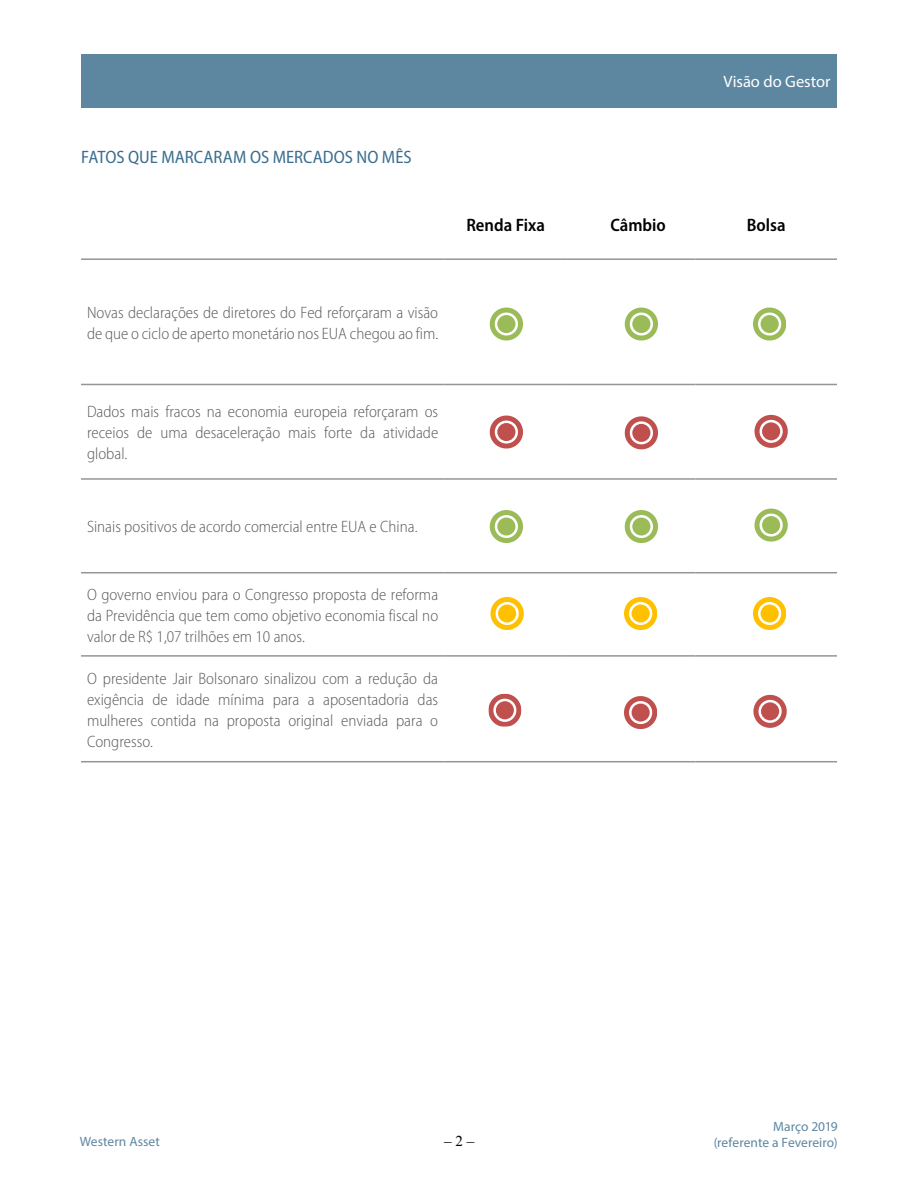
<style>
.page{position:relative;width:918px;height:1188px;background:#fff}
.page>*{position:absolute;margin:0;border:0;box-sizing:border-box;transform-origin:0 0}
.t1{font:semi-condensed 18px "Myriad Pro";color:#3b6e8f}
.t2{font:600 semi-condensed 18px "Myriad Pro";color:#000}
.t3{font:300 semi-condensed 16.5px/21px "Myriad Pro";color:#58595b;text-align:justify}
.t4{font:16.5px "Myriad Pro";color:#fff}
.t5{font:15px "Times New Roman";color:#000}
.t6{font:13.5px/16.2px "Myriad Pro";color:#5d87a1;text-align:right}
</style>
<div class="page">
<div style="left:81px;top:54px;width:756px;height:54px;background:#5d87a1"></div>
<hr style="left:81px;top:258px;width:363px;height:2px;background:#939598">
<hr style="left:444px;top:258px;width:123px;height:2px;background:#939598">
<hr style="left:567px;top:258px;width:129px;height:2px;background:#939598">
<hr style="left:696px;top:258px;width:141px;height:2px;background:#939598">
<hr style="left:81px;top:384px;width:363px;height:1px;background:#939598">
<hr style="left:81px;top:478px;width:363px;height:2px;background:#939598">
<hr style="left:81px;top:572px;width:363px;height:1px;background:#939598">
<hr style="left:81px;top:655px;width:363px;height:2px;background:#939598">
<hr style="left:81px;top:761px;width:363px;height:1px;background:#939598">
<hr style="left:567px;top:384px;width:129px;height:1px;background:#939598">
<hr style="left:567px;top:478px;width:129px;height:2px;background:#939598">
<hr style="left:567px;top:572px;width:129px;height:1px;background:#939598">
<hr style="left:567px;top:655px;width:129px;height:2px;background:#939598">
<hr style="left:567px;top:761px;width:129px;height:1px;background:#939598">
<hr style="left:444px;top:384px;width:123px;height:1px;background:#939598">
<hr style="left:444px;top:478px;width:123px;height:2px;background:#939598">
<hr style="left:444px;top:572px;width:123px;height:1px;background:#939598">
<hr style="left:444px;top:655px;width:123px;height:2px;background:#939598">
<hr style="left:444px;top:761px;width:123px;height:1px;background:#939598">
<hr style="left:696px;top:384px;width:141px;height:1px;background:#939598">
<hr style="left:696px;top:478px;width:141px;height:2px;background:#939598">
<hr style="left:696px;top:572px;width:141px;height:1px;background:#939598">
<hr style="left:696px;top:655px;width:141px;height:2px;background:#939598">
<hr style="left:696px;top:761px;width:141px;height:1px;background:#939598">
<svg style="left:490px;top:416px;width:33px;height:32px"></svg>
<svg style="left:755px;top:415px;width:32px;height:33px"></svg>
<svg style="left:625px;top:510px;width:33px;height:33px"></svg>
<svg style="left:490px;top:510px;width:33px;height:33px"></svg>
<svg style="left:755px;top:509px;width:32px;height:33px"></svg>
<svg style="left:753px;top:695px;width:33px;height:33px"></svg>
<svg style="left:490px;top:308px;width:33px;height:32px"></svg>
<svg style="left:753px;top:308px;width:33px;height:32px"></svg>
<svg style="left:625px;top:308px;width:33px;height:32px"></svg>
<svg style="left:625px;top:416px;width:33px;height:33px"></svg>
<svg style="left:753px;top:597px;width:33px;height:33px"></svg>
<svg style="left:624px;top:597px;width:33px;height:33px"></svg>
<svg style="left:491px;top:597px;width:32px;height:33px"></svg>
<svg style="left:624px;top:696px;width:33px;height:33px"></svg>
<svg style="left:488px;top:693px;width:34px;height:34px"></svg>
<p class="t1" style="left:81px;top:147px;width:332px">FATOS QUE MARCARAM OS MERCADOS NO MÊS</p>
<p class="t3" style="left:87px;top:302px;width:353px">Novas declarações de diretores do Fed reforçaram a visão de que o ciclo de aperto monetário nos EUA chegou ao fim.</p>
<p class="t3" style="left:87px;top:401px;width:353px">Dados mais fracos na economia europeia reforçaram os receios de uma desaceleração mais forte da atividade global.</p>
<p class="t3" style="left:87px;top:516px;width:332px">Sinais positivos de acordo comercial entre EUA e China.</p>
<p class="t3" style="left:87px;top:584px;width:353px">O governo enviou para o Congresso proposta de reforma da Previdência que tem como objetivo economia fiscal no valor de R$ 1,07 trilhões em 10 anos.</p>
<p class="t3" style="left:87px;top:668px;width:353px">O presidente Jair Bolsonaro sinalizou com a redução da exigência de idade mínima para a aposentadoria das mulheres contida na proposta original enviada para o Congresso.</p>
<p class="t4" style="left:723px;top:71px;width:109px">Visão do Gestor</p>
<p class="t2" style="left:466px;top:215px;width:80px">Renda Fixa</p>
<p class="t2" style="left:611px;top:215px;width:57px">Câmbio</p>
<p class="t2" style="left:747px;top:215px;width:40px">Bolsa</p>
<p class="t6" style="left:80px;top:1133px;width:82px">Western Asset</p>
<p class="t5" style="left:444px;top:1131px;width:31px">– 2 –</p>
<p class="t6" style="left:714px;top:1118px;width:126px">Março 2019<br>(referente a Fevereiro)</p>
</div>
